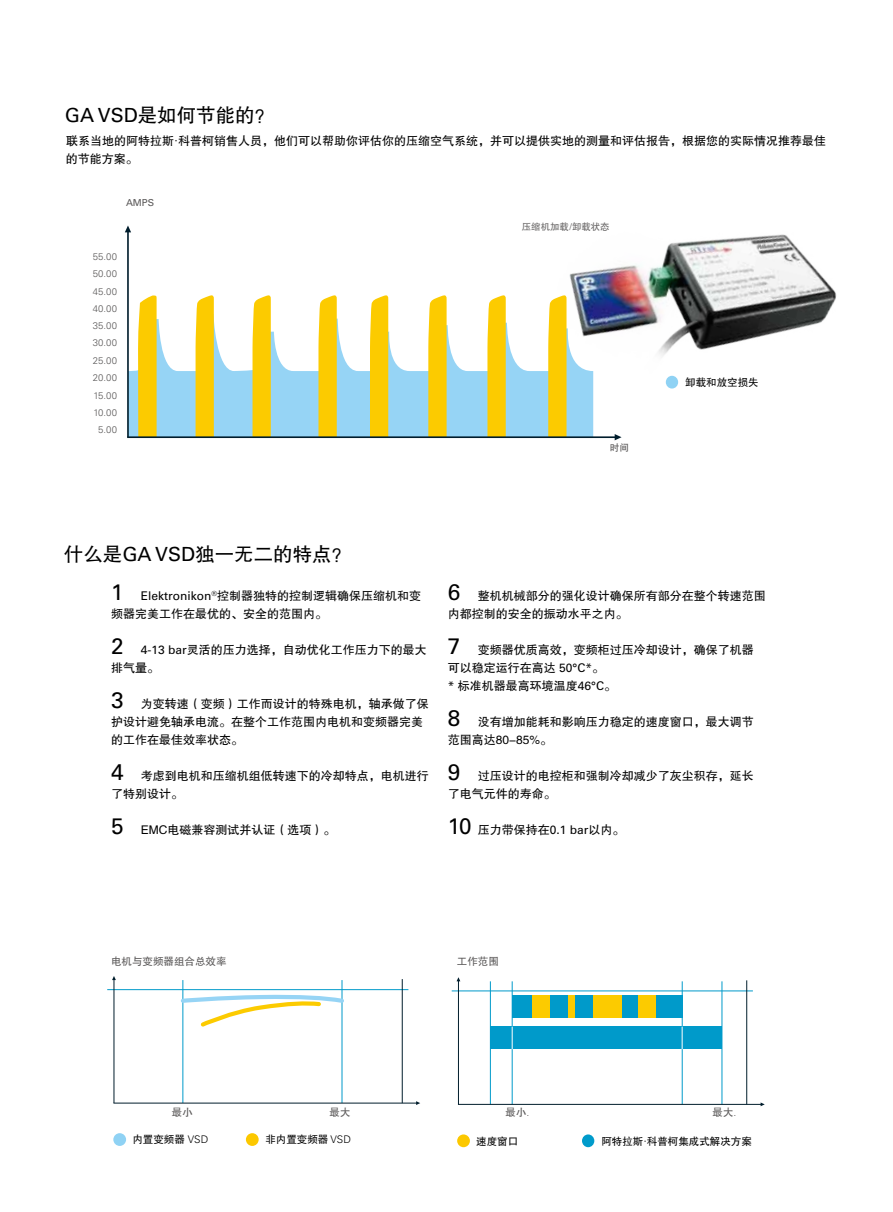
<style>
.page{position:relative;width:893px;height:1212px;background:#fff}
.page>*{position:absolute;margin:0;border:0;box-sizing:border-box;transform-origin:0 0}
.t1{font:19.5px "FZHTJW GB1 0";color:#000}
.t2{font:12px/18px "FZHTJW GB1 0";color:#000}
.t3{font:10.5px "FZHTJW GB1 0";color:#000}
.t4{font:10.5px "FZHTJW GB1 0";color:#595757}
.t5{font:300 9.6px "Univers LT Std";letter-spacing:.02em;color:#595757}
.t6{font:9.6px "Univers LT Std";color:#595757}
.t7{font:9.6px "FZHTJW GB1 0";color:#595757}
.t8{font:9.3px "FZHTJW GB1 0";letter-spacing:.01em;color:#666464}
.s1{font-family:"Univers LT Std"}
.s2{font-family:"Arial"}
.s3{font-family:"Univers LT Std";font-size:22.5px}
.s4{font-family:"Univers LT Std";font-weight:300}
</style>
<div class="page">
<hr style="left:107px;top:989px;width:301px;height:1px;background:#009aca">
<hr style="left:183px;top:980px;width:1px;height:123px;background:#009aca">
<hr style="left:342px;top:980px;width:1px;height:123px;background:#009aca">
<hr style="left:113px;top:979px;width:1px;height:124px;background:#001d2c">
<hr style="left:402px;top:979px;width:1px;height:124px;background:#001d2c">
<hr style="left:113px;top:1102px;width:304px;height:1px;background:#001d2c">
<svg style="left:416px;top:1101px;width:4px;height:4px"></svg>
<svg style="left:180px;top:992px;width:164px;height:37px"></svg>
<div style="left:246px;top:1133px;width:13px;height:13px;background:#fcc800;border-radius:50%"></div>
<div style="left:113px;top:1133px;width:13px;height:13px;background:#8fd2f4;border-radius:50%"></div>
<div style="left:490px;top:1026px;width:232px;height:23px;background:#009aca"></div>
<div style="left:512px;top:995px;width:170px;height:23px;background:#009aca"></div>
<div style="left:532px;top:995px;width:18px;height:23px;background:#fccb00"></div>
<div style="left:569px;top:995px;width:6px;height:23px;background:#fccb00"></div>
<div style="left:593px;top:995px;width:28px;height:23px;background:#fccb00"></div>
<div style="left:638px;top:995px;width:18px;height:23px;background:#fccb00"></div>
<hr style="left:452px;top:990px;width:301px;height:1px;background:#009aca">
<hr style="left:512px;top:981px;width:1px;height:123px;background:#009aca">
<hr style="left:490px;top:981px;width:1px;height:123px;background:#009aca">
<hr style="left:682px;top:981px;width:1px;height:123px;background:#009aca">
<hr style="left:722px;top:981px;width:1px;height:123px;background:#009aca">
<svg style="left:512px;top:1026px;width:1px;height:23px"></svg>
<svg style="left:682px;top:1026px;width:1px;height:23px"></svg>
<hr style="left:458px;top:980px;width:1px;height:124px;background:#001d2c">
<hr style="left:746px;top:980px;width:1px;height:124px;background:#001d2c">
<hr style="left:458px;top:1104px;width:303px;height:1px;background:#001d2c">
<div style="left:457px;top:1134px;width:13px;height:13px;background:#fcc800;border-radius:50%"></div>
<div style="left:582px;top:1134px;width:12px;height:13px;background:#009bcb;border-radius:50%"></div>
<svg style="left:129px;top:314px;width:398px;height:122px;fill:#96d4f5"></svg>
<svg style="left:138px;top:295px;width:19px;height:141px;background:#f9cd10"></svg>
<svg style="left:196px;top:295px;width:18px;height:141px;background:#fbcc09"></svg>
<svg style="left:253px;top:295px;width:18px;height:141px;background:#fbcc09"></svg>
<svg style="left:318px;top:295px;width:19px;height:141px;background:#f9cd11"></svg>
<div style="left:370px;top:295px;width:18px;height:141px;background:#fccb00"></div>
<svg style="left:428px;top:295px;width:19px;height:141px;background:#f9cd11"></svg>
<svg style="left:487px;top:295px;width:19px;height:141px;background:#f9cd11"></svg>
<hr style="left:127px;top:231px;width:2px;height:206px;background:#001d2c">
<hr style="left:127px;top:436px;width:489px;height:2px;background:#001d2c">
<svg style="left:125px;top:225px;width:6px;height:7px"></svg>
<svg style="left:615px;top:437px;width:6px;height:3px"></svg>
<img style="left:527px;top:234px;width:310px;height:203px">
<h1 class="t1" style="left:65px;top:105px;width:211px"><span class="s1">GA VSD</span>是如何节能的？</h1>
<p class="t2" style="left:66px;top:132px;width:762px">联系当地的阿特拉斯<span class="s2">·</span>科普柯销售人员，他们可以帮助你评估你的压缩空气系统，并可以提供实地的测量和评估报告，根据您的实际情况推荐最佳的节能方案。</p>
<p class="t6" style="left:126px;top:197px;width:30px">AMPS</p>
<p class="t5" style="left:93px;top:251px;width:26px">55.00</p>
<p class="t5" style="left:93px;top:268px;width:26px">50.00</p>
<p class="t5" style="left:93px;top:286px;width:26px">45.00</p>
<p class="t5" style="left:93px;top:303px;width:26px">40.00</p>
<p class="t5" style="left:93px;top:320px;width:26px">35.00</p>
<p class="t5" style="left:93px;top:337px;width:26px">30.00</p>
<p class="t5" style="left:93px;top:354px;width:26px">25.00</p>
<p class="t5" style="left:93px;top:371px;width:26px">20.00</p>
<p class="t5" style="left:93px;top:390px;width:25px">15.00</p>
<p class="t5" style="left:94px;top:407px;width:25px">10.00</p>
<p class="t5" style="left:98px;top:424px;width:20px">5.00</p>
<p class="t8" style="left:522px;top:222px;width:89px">压缩机加载/卸载状态</p>
<p class="t7" style="left:610px;top:443px;width:21px">时间</p>
<p class="t3" style="left:685px;top:376px;width:75px">卸载和放空损失</p>
<h1 class="t1" style="left:64px;top:544px;width:289px">什么是<span class="s1">GA VSD</span>独一无二的特点？</h1>
<p class="t2" style="left:111px;top:587px;width:312px"><span class="s3">1</span> <span class="s1">Elektronikon</span><sup>®</sup>控制器独特的控制逻辑确保压缩机和变频器完美工作在最优的、安全的范围内。</p>
<p class="t2" style="left:111px;top:641px;width:317px"><span class="s3">2</span> <span class="s1">4-13 bar</span>灵活的压力选择，自动优化工作压力下的最大排气量。</p>
<p class="t2" style="left:111px;top:695px;width:319px"><span class="s3">3</span> 为变转速（变频）工作而设计的特殊电机，轴承做了保护设计避免轴承电流。在整个工作范围内电机和变频器完美的工作在最佳效率状态。</p>
<p class="t2" style="left:111px;top:767px;width:319px"><span class="s3">4</span> 考虑到电机和压缩机组低转速下的冷却特点，电机进行了特别设计。</p>
<p class="t2" style="left:111px;top:821px;width:226px"><span class="s3">5</span> EMC电磁兼容测试并认证（选项）。</p>
<p class="t2" style="left:448px;top:587px;width:319px"><span class="s3">6</span> 整机机械部分的强化设计确保所有部分在整个转速范围内都控制的安全的振动水平之内。</p>
<p class="t2" style="left:448px;top:641px;width:307px"><span class="s3">7</span> 变频器优质高效，变频柜过压冷却设计，确保了机器可以稳定运行在高达 <span class="s1">50°C*</span>。<br><span class="s1">*</span> 标准机器最高环境温度<span class="s1">46°C</span>。</p>
<p class="t2" style="left:448px;top:713px;width:307px"><span class="s3">8</span> 没有增加能耗和影响压力稳定的速度窗口，最大调节范围高达80-85%。</p>
<p class="t2" style="left:448px;top:767px;width:307px"><span class="s3">9</span> 过压设计的电控柜和强制冷却减少了灰尘积存，延长了电气元件的寿命。</p>
<p class="t2" style="left:448px;top:821px;width:178px"><span class="s3">10</span> 压力带保持在<span class="s1">0.1 bar</span>以内。</p>
<p class="t4" style="left:111px;top:956px;width:117px">电机与变频器组合总效率</p>
<p class="t4" style="left:457px;top:956px;width:43px">工作范围</p>
<p class="t4" style="left:172px;top:1106px;width:22px">最小</p>
<p class="t4" style="left:330px;top:1106px;width:22px">最大</p>
<p class="t3" style="left:132px;top:1134px;width:77px">内置变频器 <span class="s4">VSD</span></p>
<p class="t3" style="left:265px;top:1134px;width:87px">非内置变频器 <span class="s4">VSD</span></p>
<p class="t4" style="left:505px;top:1106px;width:25px">最小<span class="s4">.</span></p>
<p class="t4" style="left:713px;top:1106px;width:25px">最大<span class="s4">.</span></p>
<p class="t3" style="left:476px;top:1135px;width:43px">速度窗口</p>
<p class="t3" style="left:601px;top:1135px;width:152px">阿特拉斯<span class="s2">·</span>科普柯集成式解决方案</p>
</div>
